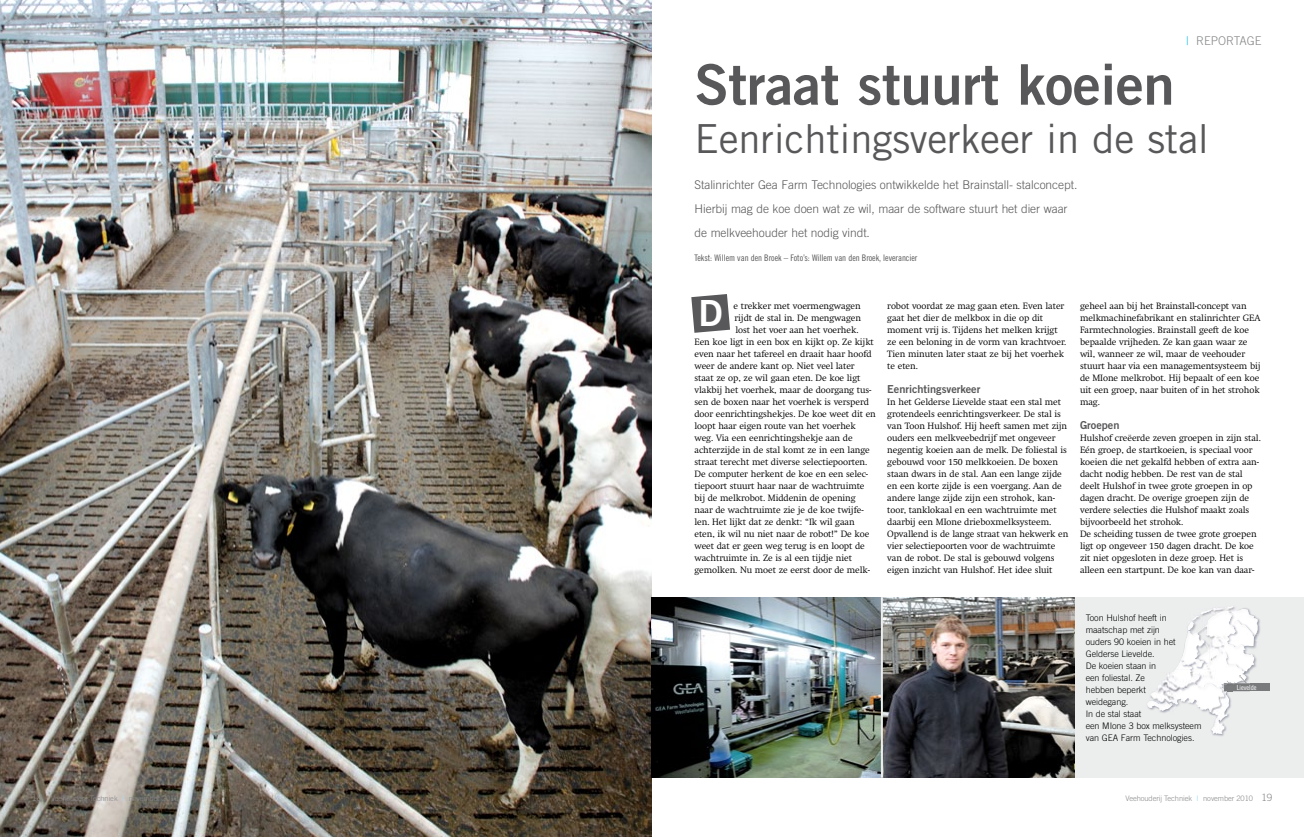
<style>
.page{position:relative;width:1304px;height:837px;background:#fff}
.page>*{position:absolute;margin:0;border:0;box-sizing:border-box;transform-origin:0 0}
.t1{font:56px "Trade Gothic LT Std Bd 2";letter-spacing:-.005em;color:#58585a}
.t2{font:40px "Trade Gothic LT Std";letter-spacing:-.005em;color:#58585a}
.t3{font:36px "Trade Gothic LT Std Bd 2";color:#fff}
.t4{font:300 12px/24px "Trade Gothic LT Std";letter-spacing:-.005em;color:#58585a}
.t5{font:300 12px "Trade Gothic LT Std";color:#87888a}
.t6{font:11px "Trade Gothic LT Std Bd 2";letter-spacing:-.005em;color:#58585a}
.t7{font:300 9px/12px "Swift";letter-spacing:-.005em;color:#000}
.t8{font:300 9px/12px "Trade Gothic LT Std";letter-spacing:-.005em;color:#000}
.t9{font:9px "Trade Gothic LT Std Cn 18";letter-spacing:-.005em;color:#58585a}
.t10{font:300 7.5px "Trade Gothic LT Std";letter-spacing:-.01em;color:#87888a}
.t11{font:7px "Trade Gothic LT Std Cn 18";letter-spacing:-.005em;color:#fff}
.s1{font-size:10px}
.s2{font-weight:400;color:#9dd8f3}
.s3{color:#1bbbea}
</style>
<div class="page">
<div style="left:1069px;top:597px;width:235px;height:180px;background:#eceded"></div>
<img style="left:0;top:0;width:652px;height:836px">
<svg style="left:691px;top:294px;width:39px;height:39px;background:#727274"></svg>
<img style="left:652px;top:597px;width:229px;height:180px">
<img style="left:883px;top:597px;width:191px;height:180px">
<hr style="left:881px;top:597px;width:2px;height:180px;background:#eceded">
<div style="left:1250px;top:683px;width:19px;height:8px;background:#797a7c"></div>
<svg style="left:1147px;top:608px;width:113px;height:128px"></svg>
<img style="left:1210px;top:606px;width:31px;height:124px">
<img style="left:1150px;top:669px;width:60px;height:34px">
<img style="left:1175px;top:634px;width:35px;height:35px">
<p class="t10" style="left:31px;top:793px;width:149px"><span class="s1">18</span> Veehouderij Techniek <span class="s2">l</span> november 2010</p>
<h3 class="t5" style="left:1186px;top:33px;width:77px"><span class="s3">|</span> REPORTAGE</h3>
<h1 class="t1" style="left:694px;top:50px;width:482px">Straat stuurt koeien</h1>
<h2 class="t2" style="left:694px;top:114px;width:516px">Eenrichtingsverkeer in de stal</h2>
<h3 class="t4" style="left:694px;top:172px;width:384px">Stalinrichter Gea Farm Technologies ontwikkelde het Brainstall- stalconcept.<br>Hierbij mag de koe doen wat ze wil, maar de software stuurt het dier waar de melkveehouder het nodig vindt.</h3>
<p class="t9" style="left:694px;top:252px;width:224px">Tekst: Willem van den Broek – Foto’s: Willem van den Broek, leverancier</p>
<h3 class="t3" style="left:699px;top:291px;width:26px">D</h3>
<p class="t7" style="left:733px;top:300px;width:129px">e trekker met voermengwagen</p>
<p class="t7" style="left:734px;top:312px;width:128px">rijdt de stal in. De mengwagen</p>
<p class="t7" style="left:735px;top:324px;width:125px">lost het voer aan het voerhek.</p>
<p class="t7" style="left:694px;top:336px;width:181px">Een koe ligt in een box en kijkt op. Ze kijkt</p>
<p class="t7" style="left:694px;top:348px;width:179px">even naar het tafereel en draait haar hoofd</p>
<p class="t7" style="left:694px;top:360px;width:162px">weer de andere kant op. Niet veel later</p>
<p class="t7" style="left:694px;top:372px;width:167px">staat ze op, ze wil gaan eten. De koe ligt</p>
<p class="t7" style="left:694px;top:384px;width:178px">vlakbij het voerhek, maar de doorgang tus-</p>
<p class="t7" style="left:694px;top:396px;width:176px">sen de boxen naar het voerhek is versperd</p>
<p class="t7" style="left:694px;top:408px;width:183px">door eenrichtingshekjes. De koe weet dit en</p>
<p class="t7" style="left:694px;top:420px;width:163px">loopt haar eigen route van het voerhek</p>
<p class="t7" style="left:694px;top:432px;width:160px">weg. Via een eenrichtingshekje aan de</p>
<p class="t7" style="left:694px;top:444px;width:177px">achterzijde in de stal komt ze in een lange</p>
<p class="t7" style="left:694px;top:456px;width:174px">straat terecht met diverse selectiepoorten.</p>
<p class="t7" style="left:694px;top:468px;width:175px">De computer herkent de koe en een selec-</p>
<p class="t7" style="left:694px;top:480px;width:172px">tiepoort stuurt haar naar de wachtruimte</p>
<p class="t7" style="left:694px;top:492px;width:163px">bij de melkrobot. Middenin de opening</p>
<p class="t7" style="left:694px;top:504px;width:171px">naar de wachtruimte zie je de koe twijfe-</p>
<p class="t7" style="left:694px;top:515px;width:162px">len. Het lijkt dat ze denkt: “Ik wil gaan</p>
<p class="t7" style="left:694px;top:527px;width:176px">eten, ik wil nu niet naar de robot!” De koe</p>
<p class="t7" style="left:694px;top:539px;width:172px">weet dat er geen weg terug is en loopt de</p>
<p class="t7" style="left:694px;top:551px;width:159px">wachtruimte in. Ze is al een tijdje niet</p>
<p class="t7" style="left:694px;top:563px;width:177px">gemolken. Nu moet ze eerst door de melk-</p>
<p class="t7" style="left:887px;top:299px;width:181px">robot voordat ze mag gaan eten. Even later gaat het dier de melkbox in die op dit moment vrij is. Tijdens het melken krijgt ze een beloning in de vorm van krachtvoer.<br>Tien minuten later staat ze bij het voerhek te eten.</p>
<p class="t6" style="left:887px;top:382px;width:95px">Eenrichtingsverkeer</p>
<p class="t7" style="left:887px;top:396px;width:182px">In het Gelderse Lievelde staat een stal met grotendeels eenrichtingsverkeer. De stal is van Toon Hulshof. Hij heeft samen met zijn ouders een melkveebedrijf met ongeveer negentig koeien aan de melk. De foliestal is gebouwd voor 150 melkkoeien. De boxen staan dwars in de stal. Aan een lange zijde en een korte zijde is een voergang. Aan de andere lange zijde zijn een strohok, kan&shy;toor, tanklokaal en een wachtruimte met daarbij een MIone drieboxmelksysteem.<br>Opvallend is de lange straat van hekwerk en vier selectiepoorten voor de wachtruimte van de robot. De stal is gebouwd volgens eigen inzicht van Hulshof. Het idee sluit</p>
<p class="t7" style="left:1080px;top:300px;width:182px">geheel aan bij het Brainstall-concept van melkmachinefabrikant en stalinrichter GEA Farmtechnologies. Brainstall geeft de koe bepaalde vrijheden. Ze kan gaan waar ze wil, wanneer ze wil, maar de veehouder stuurt haar via een managementsysteem bij de MIone melkrobot. Hij bepaalt of een koe uit een groep, naar buiten of in het strohok mag.</p>
<p class="t6" style="left:1080px;top:418px;width:41px">Groepen</p>
<p class="t7" style="left:1080px;top:432px;width:182px">Hulshof creëerde zeven groepen in zijn stal.<br>Eén groep, de startkoeien, is speciaal voor koeien die net gekalfd hebben of extra aan&shy;dacht nodig hebben. De rest van de stal deelt Hulshof in twee grote groepen in op dagen dracht. De overige groepen zijn de verdere selecties die Hulshof maakt zoals bijvoorbeeld het strohok.<br>De scheiding tussen de twee grote groepen ligt op ongeveer 150 dagen dracht. De koe zit niet opgesloten in deze groep. Het is alleen een startpunt. De koe kan van daar-</p>
<p class="t8" style="left:1086px;top:611px;width:117px">Toon Hulshof heeft in maatschap met zijn<br>ouders 90 koeien in het<br>Gelderse Lievelde.<br>De koeien staan in<br>een foliestal. Ze<br>hebben beperkt<br>weidegang.<br>In de stal staat<br>een MIone 3 box melksysteem van GEA Farm Technologies.</p>
<p class="t11" style="left:1237px;top:683px;width:21px">Lievelde</p>
<p class="t10" style="left:1125px;top:793px;width:149px">Veehouderij Techniek <span class="s2">l</span> november 2010 <span class="s1">19</span></p>
</div>
